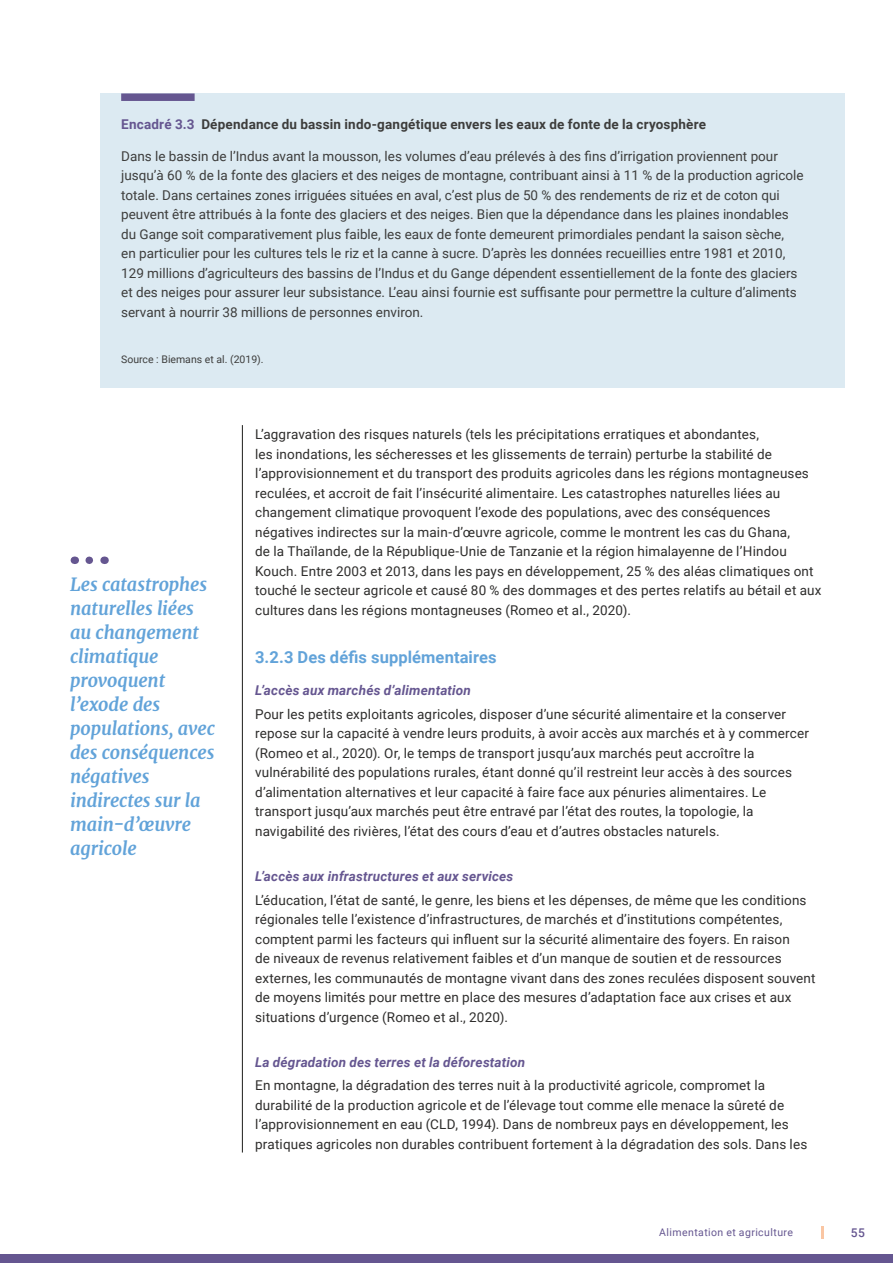
<style>
.page{position:relative;width:893px;height:1263px;background:#fff}
.page>*{position:absolute;margin:0;border:0;box-sizing:border-box;transform-origin:0 0}
.t1{font:italic 700 18px/24px "Merriweather";letter-spacing:-.01em;color:#62a3d9}
.t2{font:700 16.5px "Roboto";letter-spacing:.005em;color:#62a3d9}
.t3{font:13.5px/19.5px "Roboto";letter-spacing:.01em;color:#2e2d2c}
.t4{font:13.5px/19.5px "Roboto";color:#3d3d3c}
.t5{font:italic 700 13.5px "Roboto";letter-spacing:.01em;color:#655690}
.t6{font:700 13.5px "Roboto";letter-spacing:.015em;color:#3d3d3c}
.t7{font:500 12px "Roboto";color:#655690}
.t8{font:10.5px "Roboto";color:#3d3d3c}
.t9{font:10.5px "Roboto";letter-spacing:.04em;color:#655690}
.s1{color:#655690}
</style>
<div class="page">
<div style="left:0;top:1254px;width:893px;height:9px;background:#655690"></div>
<svg style="left:822px;top:1226px;width:2px;height:12px"></svg>
<svg style="left:89px;top:556px;width:4px;height:8px"></svg>
<hr style="left:242px;top:425px;width:1px;height:727px;background:#1d1d1b">
<div style="left:100px;top:93px;width:744px;height:61px;background:#dceaf2"></div>
<div style="left:121px;top:93px;width:74px;height:8px;background:#655690"></div>
<div style="left:100px;top:126px;width:744px;height:216px;background:#dceaf2"></div>
<div style="left:100px;top:331px;width:744px;height:56px;background:#dceaf2"></div>
<p class="t6" style="left:121px;top:114px;width:586px"><span class="s1">Encadré 3.3</span> Dépendance du bassin indo-gangétique envers les eaux de fonte de la cryosphère</p>
<p class="t4" style="left:121px;top:146px;width:684px">Dans le bassin de l’Indus avant la mousson, les volumes d’eau prélevés à des fins d’irrigation proviennent pour jusqu’à 60 % de la fonte des glaciers et des neiges de montagne, contribuant ainsi à 11 % de la production agricole totale. Dans certaines zones irriguées situées en aval, c’est plus de 50 % des rendements de riz et de coton qui peuvent être attribués à la fonte des glaciers et des neiges. Bien que la dépendance dans les plaines inondables du Gange soit comparativement plus faible, les eaux de fonte demeurent primordiales pendant la saison sèche,<br>en particulier pour les cultures tels le riz et la canne à sucre. D’après les données recueillies entre 1981 et 2010, 129 millions d’agriculteurs des bassins de l’Indus et du Gange dépendent essentiellement de la fonte des glaciers et des neiges pour assurer leur subsistance. L’eau ainsi fournie est suffisante pour permettre la culture d’aliments servant à nourrir 38 millions de personnes environ.</p>
<p class="t8" style="left:121px;top:352px;width:144px">Source : Biemans et al. (2019).</p>
<h1 class="t1" style="left:70px;top:572px;width:146px">Les catastrophes naturelles liées au changement climatique provoquent l’exode des populations, avec des conséquences négatives indirectes sur la main-d’œuvre agricole</h1>
<p class="t3" style="left:255px;top:424px;width:568px">L’aggravation des risques naturels (tels les précipitations erratiques et abondantes,<br>les inondations, les sécheresses et les glissements de terrain) perturbe la stabilité de l’approvisionnement et du transport des produits agricoles dans les régions montagneuses reculées, et accroit de fait l’insécurité alimentaire. Les catastrophes naturelles liées au changement climatique provoquent l’exode des populations, avec des conséquences négatives indirectes sur la main-d’œuvre agricole, comme le montrent les cas du Ghana,<br>de la Thaïlande, de la République-Unie de Tanzanie et la région himalayenne de l’Hindou Kouch. Entre 2003 et 2013, dans les pays en développement, 25 % des aléas climatiques ont touché le secteur agricole et causé 80 % des dommages et des pertes relatifs au bétail et aux cultures dans les régions montagneuses (Romeo et al., 2020).</p>
<p class="t2" style="left:255px;top:645px;width:243px">3.2.3 Des défis supplémentaires</p>
<p class="t5" style="left:255px;top:681px;width:217px">L’accès aux marchés d’alimentation</p>
<p class="t3" style="left:255px;top:704px;width:555px">Pour les petits exploitants agricoles, disposer d’une sécurité alimentaire et la conserver repose sur la capacité à vendre leurs produits, à avoir accès aux marchés et à y commercer (Romeo et al., 2020). Or, le temps de transport jusqu’aux marchés peut accroître la vulnérabilité des populations rurales, étant donné qu’il restreint leur accès à des sources d’alimentation alternatives et leur capacité à faire face aux pénuries alimentaires. Le transport jusqu’aux marchés peut être entravé par l’état des routes, la topologie, la navigabilité des rivières, l’état des cours d’eau et d’autres obstacles naturels.</p>
<p class="t5" style="left:255px;top:866px;width:260px">L’accès aux infrastructures et aux services</p>
<p class="t3" style="left:255px;top:889px;width:562px">L’éducation, l’état de santé, le genre, les biens et les dépenses, de même que les conditions régionales telle l’existence d’infrastructures, de marchés et d’institutions compétentes, comptent parmi les facteurs qui influent sur la sécurité alimentaire des foyers. En raison<br>de niveaux de revenus relativement faibles et d’un manque de soutien et de ressources externes, les communautés de montagne vivant dans des zones reculées disposent souvent de moyens limités pour mettre en place des mesures d’adaptation face aux crises et aux situations d’urgence (Romeo et al., 2020).</p>
<p class="t5" style="left:255px;top:1052px;width:272px">La dégradation des terres et la déforestation</p>
<p class="t3" style="left:255px;top:1075px;width:554px">En montagne, la dégradation des terres nuit à la productivité agricole, compromet la durabilité de la production agricole et de l’élevage tout comme elle menace la sûreté de l’approvisionnement en eau (CLD, 1994). Dans de nombreux pays en développement, les pratiques agricoles non durables contribuent fortement à la dégradation des sols. Dans les</p>
<p class="t9" style="left:659px;top:1225px;width:135px">Alimentation et agriculture</p>
<p class="t7" style="left:851px;top:1224px;width:15px">55</p>
</div>
